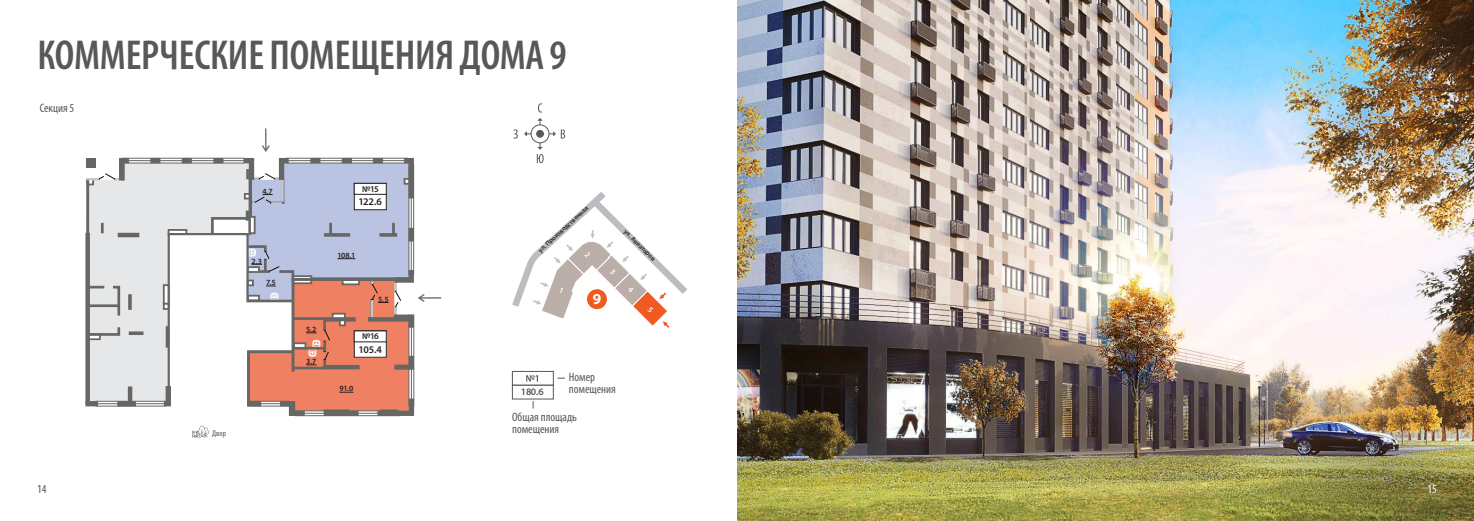
<style>
.page{position:relative;width:1474px;height:521px;background:#fff}
.page>*{position:absolute;margin:0;border:0;box-sizing:border-box;transform-origin:0 0}
.t1{font:600 condensed 42px "Myriad Pro";letter-spacing:-.005em;color:#57585a}
.t2{font:700 15.31px "Myriad Pro";color:#fff}
.main_Text{font:condensed 12.25px "Myriad Pro";color:#57585a}
.t3{font:condensed 12.25px "Myriad Pro";color:#fff}
.t4{font:600 10.15px "Myriad Pro";letter-spacing:-.035em;color:#231f20}
.t5{font:600 9.97px "Myriad Pro";color:#57585a}
.t6{font:600 8.84px "Myriad Pro";color:#231f20}
.main_Text-2{font:condensed 8.31px "Myriad Pro";color:#57585a}
.t7{font:600 7.88px "Myriad Pro";color:#231f20}
.t8{font:600 6.48px "Myriad Pro";color:#231f20}
</style>
<div class="page">
<img style="left:867px;top:0;width:606px;height:521px">
<div style="left:89px;top:164px;width:69px;height:237px;background:#e6e7e9"></div>
<div style="left:87px;top:333px;width:14px;height:7px;border:2px solid #666665"></div>
<div style="left:150px;top:158px;width:10px;height:5px;background:#666665"></div>
<div style="left:117px;top:401px;width:19px;height:5px;background:#666665"></div>
<div style="left:85px;top:401px;width:13px;height:5px;background:#666665"></div>
<hr style="left:128px;top:386px;width:4px;height:18px;background:#666665">
<div style="left:85px;top:233px;width:5px;height:171px;background:#666665"></div>
<svg style="left:129px;top:331px;width:14px;height:4px"></svg>
<svg style="left:128px;top:294px;width:4px;height:16px"></svg>
<hr style="left:86px;top:180px;width:3px;height:54px;background:#666665">
<hr style="left:118px;top:233px;width:21px;height:4px;background:#666665">
<svg style="left:101px;top:223px;width:3px;height:10px"></svg>
<svg style="left:86px;top:157px;width:48px;height:47px"></svg>
<hr style="left:96px;top:401px;width:69px;height:1px;background:#666665">
<hr style="left:96px;top:403px;width:69px;height:1px;background:#666665">
<hr style="left:96px;top:406px;width:69px;height:1px;background:#666665">
<hr style="left:122px;top:158px;width:122px;height:1px;background:#666665">
<hr style="left:122px;top:160px;width:122px;height:1px;background:#666665">
<hr style="left:122px;top:163px;width:122px;height:1px;background:#666665">
<svg style="left:85px;top:283px;width:39px;height:54px"></svg>
<hr style="left:87px;top:304px;width:32px;height:3px;background:#666665">
<svg style="left:158px;top:128px;width:283px;height:289px"></svg>
<div style="left:354px;top:183px;width:32px;height:27px;background:#fff"></div>
<div style="left:354px;top:183px;width:32px;height:27px;border:1px solid #231f20"></div>
<div style="left:354px;top:183px;width:32px;height:11px;border:1px solid #231f20"></div>
<div style="left:354px;top:331px;width:32px;height:26px;background:#fff"></div>
<img style="left:1255px;top:437px;width:218px;height:84px">
<svg style="left:192px;top:425px;width:16px;height:13px"></svg>
<svg style="left:513px;top:129px;width:5px;height:10px"></svg>
<svg style="left:538px;top:103px;width:4px;height:9px"></svg>
<div style="left:531px;top:125px;width:18px;height:18px;border:1px solid #57585a;border-radius:50%"></div>
<svg style="left:524px;top:131px;width:7px;height:5px"></svg>
<svg style="left:537px;top:143px;width:6px;height:20px"></svg>
<svg style="left:549px;top:129px;width:16px;height:10px"></svg>
<svg style="left:537px;top:118px;width:5px;height:7px"></svg>
<svg style="left:537px;top:131px;width:6px;height:6px"></svg>
<div style="left:536px;top:130px;width:7px;height:7px;border:1px solid #57585a;border-radius:50%"></div>
<div style="left:512px;top:371px;width:41px;height:14px;background:#fffefc;border:1px solid #57585a"></div>
<div style="left:512px;top:385px;width:41px;height:14px;background:#fffefc;border:1px solid #57585a"></div>
<svg style="left:526px;top:375px;width:12px;height:7px"></svg>
<img style="left:737px;top:0;width:130px;height:521px">
<svg style="left:512px;top:192px;width:175px;height:136px"></svg>
<p class="t1" style="left:38px;top:32px;width:530px">КОММЕРЧЕСКИЕ ПОМЕЩЕНИЯ ДОМА 9</p>
<p class="main_Text" style="left:40px;top:101px;width:36px">Секция 5</p>
<p class="t7" style="left:262px;top:186px;width:12px">4.7</p>
<p class="t7" style="left:251px;top:256px;width:12px">2.3</p>
<p class="t7" style="left:266px;top:277px;width:11px">7.5</p>
<p class="main_Text-2" style="left:212px;top:429px;width:15px">Двор</p>
<p class="t7" style="left:306px;top:324px;width:12px">5.2</p>
<p class="t7" style="left:306px;top:356px;width:12px">3.7</p>
<p class="t6" style="left:362px;top:183px;width:18px">№15</p>
<p class="t4" style="left:358px;top:196px;width:25px">122.6</p>
<p class="t7" style="left:337px;top:250px;width:20px">108.1</p>
<p class="t7" style="left:378px;top:294px;width:12px">5.5</p>
<p class="t6" style="left:362px;top:331px;width:19px">№16</p>
<p class="t4" style="left:358px;top:343px;width:25px">105.4</p>
<p class="t7" style="left:339px;top:384px;width:15px">91.0</p>
<p class="t8" style="left:537px;top:248px;width:67px;rotate:-42deg">ул. Производственная</p>
<p class="t2" style="left:593px;top:291px;width:10px">9</p>
<p class="t8" style="left:627px;top:228px;width:43px;rotate:45deg">ул. Авиаторов</p>
<p class="main_Text" style="left:569px;top:370px;width:28px">Номер</p>
<p class="main_Text" style="left:569px;top:382px;width:48px">помещения</p>
<p class="main_Text" style="left:512px;top:410px;width:66px">Общая площадь</p>
<p class="main_Text" style="left:512px;top:422px;width:48px">помещения</p>
<p class="t5" style="left:521px;top:385px;width:24px">180.6</p>
<p class="main_Text" style="left:37px;top:482px;width:11px">14</p>
<p class="t3" style="left:1427px;top:482px;width:11px">15</p>
</div>
